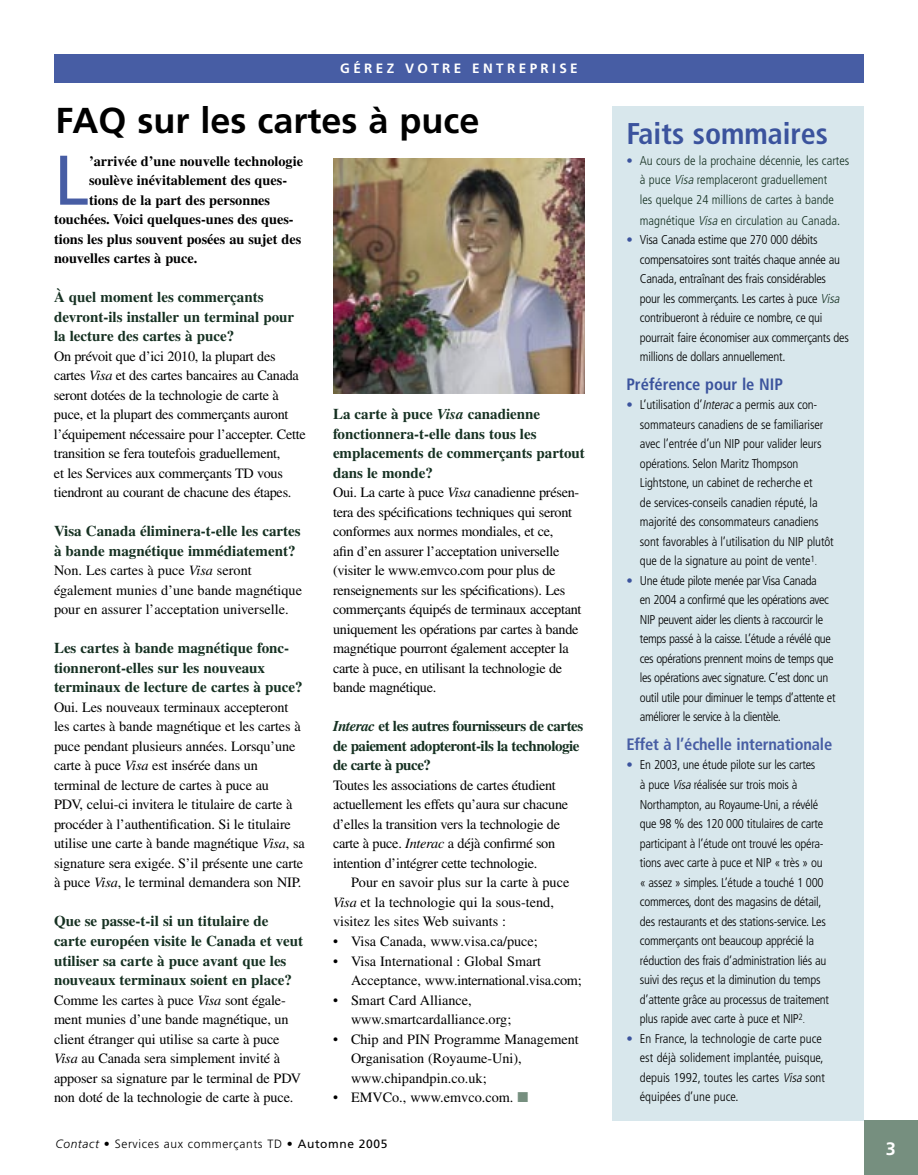
<style>
.page{position:relative;width:918px;height:1175px;background:#fff}
.page>*{position:absolute;margin:0;border:0;box-sizing:border-box;transform-origin:0 0}
.t1{font:70.05px "Frutiger";color:#475da4}
.t2{font:700 36px "Frutiger";color:#000}
.t3{font:700 condensed 30px "Frutiger";color:#3b539d}
.t4{font:700 18px "Frutiger";color:#fff}
.t5{font:700 condensed 16.5px "Frutiger";letter-spacing:-.01em;color:#475da4}
.t6{font:700 condensed 16.5px "Frutiger";color:#3b539d}
.t7{font:700 15px/19.5px "Times";color:#163122}
.t8{font:700 15px/19.5px "Times";letter-spacing:-.03em;color:#163122}
.t9{font:14.25px/19.5px "Times";letter-spacing:-.02em;color:#000}
.t10{font:14.25px/19.5px "Times";color:#000}
.t11{font:700 14.25px "Times";color:#000}
.t12{font:700 13.5px "Frutiger";letter-spacing:.25em;color:#fff}
.t13{font:300 condensed 12.75px/19.5px "Frutiger";letter-spacing:-.02em;color:#000}
.t14{font:300 condensed 12.75px/19.5px "Frutiger";color:#163122}
.t15{font:300 condensed 12.75px/19.5px "Frutiger";color:#000}
.t16{font:300 12px "Frutiger";letter-spacing:.05em;color:#000}
.s1{font-style:italic}
.s2{color:#768f7f}
.s3{font-weight:400}
.s4{color:#3b539d}
.s5{font-style:italic;color:#163122}
.s6{font-size:9px}
.s7{font-weight:400;color:#3b539d}
</style>
<div class="page">
<div style="left:864px;top:1120px;width:54px;height:54px;background:#768f7f"></div>
<div style="left:612px;top:107px;width:252px;height:1014px;background:#d8e7ec"></div>
<div style="left:54px;top:54px;width:810px;height:28px;background:#475da4"></div>
<img style="left:333px;top:158px;width:252px;height:235px">
<p class="t12" style="left:340px;top:60px;width:239px">GÉREZ VOTRE ENTREPRISE</p>
<h2 class="t2" style="left:56px;top:99px;width:425px">FAQ sur les cartes à puce</h2>
<h1 class="t1" style="left:54px;top:139px;width:37px">L</h1>
<p class="t11" style="left:89px;top:152px;width:215px">’arrivée d’une nouvelle technologie</p>
<p class="t11" style="left:89px;top:172px;width:200px">soulève inévitablement des ques-</p>
<p class="t11" style="left:89px;top:191px;width:183px">tions de la part des personnes</p>
<p class="t11" style="left:54px;top:211px;width:241px">touchées. Voici quelques-unes des ques-</p>
<p class="t11" style="left:54px;top:230px;width:249px">tions les plus souvent posées au sujet des</p>
<p class="t11" style="left:54px;top:250px;width:145px">nouvelles cartes à puce.</p>
<p class="t7" style="left:54px;top:287px;width:242px">À quel moment les commerçants devront-ils installer un terminal pour la lecture des cartes à puce?</p>
<p class="t9" style="left:54px;top:346px;width:253px">On prévoit que d’ici 2010, la plupart des cartes <span class="s1">Visa</span> et des cartes bancaires au Canada seront dotées de la technologie de carte à puce, et la plupart des commerçants auront l’équipement nécessaire pour l’accepter. Cette transition se fera toutefois graduellement,<br>et les Services aux commerçants TD vous tiendront au courant de chacune des étapes.</p>
<p class="t7" style="left:54px;top:521px;width:248px">Visa Canada éliminera-t-elle les cartes à bande magnétique immédiatement?</p>
<p class="t10" style="left:54px;top:561px;width:250px">Non. Les cartes à puce <span class="s1">Visa</span> seront également munies d’une bande magnétique pour en assurer l’acceptation universelle.</p>
<p class="t7" style="left:54px;top:638px;width:250px">Les cartes à bande magnétique fonc&shy;tionneront-elles sur les nouveaux terminaux de lecture de cartes à puce?</p>
<p class="t9" style="left:54px;top:697px;width:252px">Oui. Les nouveaux terminaux accepteront les cartes à bande magnétique et les cartes à puce pendant plusieurs années. Lorsqu’une carte à puce <span class="s1">Visa</span> est insérée dans un terminal de lecture de cartes à puce au<br>PDV, celui-ci invitera le titulaire de carte à procéder à l’authentification. Si le titulaire utilise une carte à bande magnétique <span class="s1">Visa</span>, sa signature sera exigée. S’il présente une carte à puce <span class="s1">Visa</span>, le terminal demandera son NIP.</p>
<p class="t7" style="left:54px;top:911px;width:251px">Que se passe-t-il si un titulaire de carte européen visite le Canada et veut utiliser sa carte à puce avant que les nouveaux terminaux soient en place?</p>
<p class="t9" style="left:54px;top:990px;width:249px">Comme les cartes à puce <span class="s1">Visa</span> sont égale&shy;ment munies d’une bande magnétique, un client étranger qui utilise sa carte à puce <span class="s1">Visa</span> au Canada sera simplement invité à apposer sa signature par le terminal de PDV non doté de la technologie de carte à puce.</p>
<p class="t7" style="left:333px;top:404px;width:253px">La carte à puce <span class="s1">Visa</span> canadienne fonctionnera-t-elle dans tous les emplacements de commerçants partout dans le monde?</p>
<p class="t9" style="left:333px;top:483px;width:250px">Oui. La carte à puce <span class="s1">Visa</span> canadienne présen&shy;tera des spécifications techniques qui seront conformes aux normes mondiales, et ce,<br>afin d’en assurer l’acceptation universelle (visiter le www.emvco.com pour plus de renseignements sur les spécifications). Les commerçants équipés de terminaux acceptant uniquement les opérations par cartes à bande magnétique pourront également accepter la carte à puce, en utilisant la technologie de bande magnétique.</p>
<p class="t8" style="left:333px;top:716px;width:252px"><span class="s1">Interac</span> et les autres fournisseurs de cartes de paiement adopteront-ils la technologie de carte à puce?</p>
<p class="t9" style="left:333px;top:775px;width:237px">Toutes les associations de cartes étudient actuellement les effets qu’aura sur chacune d’elles la transition vers la technologie de carte à puce. <span class="s1">Interac</span> a déjà confirmé son intention d’intégrer cette technologie.</p>
<p class="t10" style="left:333px;top:873px;width:238px;text-indent:18px">Pour en savoir plus sur la carte à puce<br><span class="s1">Visa</span> et la technologie qui la sous-tend, visitez les sites Web suivants :</p>
<p class="t10" style="left:333px;top:931px;width:206px">• Visa Canada, www.visa.ca/puce;</p>
<p class="t10" style="left:351px;top:951px;width:232px;text-indent:-18px">• Visa International : Global Smart<br>Acceptance, www.international.visa.com;</p>
<p class="t10" style="left:351px;top:990px;width:162px;text-indent:-18px">• Smart Card Alliance, www.smartcardalliance.org;</p>
<p class="t10" style="left:351px;top:1029px;width:229px;text-indent:-18px">• Chip and PIN Programme Management<br>Organisation (Royaume-Uni), www.chipandpin.co.uk;</p>
<p class="t10" style="left:333px;top:1087px;width:197px">• EMVCo., www.emvco.com. <span class="s2">■</span></p>
<p class="t16" style="left:56px;top:1137px;width:333px"><span class="s1">Contact</span> • Services aux commerçants TD • <span class="s3">Automne 2005</span></p>
<h3 class="t3" style="left:626px;top:115px;width:203px">Faits sommaires</h3>
<p class="t14" style="left:640px;top:151px;width:211px;text-indent:-13px"><span class="s4">•</span> Au cours de la prochaine décennie, les cartes à puce <span class="s1">Visa</span> remplaceront graduellement<br>les quelque 24 millions de cartes à bande</p>
<p class="t14" style="left:640px;top:211px;width:202px">magnétique <span class="s1">Visa</span> en circulation au Canada.</p>
<p class="t13" style="left:640px;top:230px;width:210px;text-indent:-14px"><span class="s4">•</span> Visa Canada estime que 270 000 débits compensatoires sont traités chaque année au Canada, entraînant des frais considérables pour les commerçants. Les cartes à puce <span class="s5">Visa </span>contribueront à réduire ce nombre, ce qui pourrait faire économiser aux commerçants des millions de dollars annuellement.</p>
<p class="t6" style="left:626px;top:374px;width:158px">Préférence pour le NIP</p>
<p class="t13" style="left:640px;top:395px;width:195px;text-indent:-13px"><span class="s4">•</span> L’utilisation d’<span class="s1">Interac</span>a permis aux con&shy;sommateurs canadiens de se familiariser avec l’entrée d’un NIP pour valider leurs opérations. Selon Maritz Thompson Lightstone, un cabinet de recherche et<br>de services-conseils canadien réputé, la majorité des consommateurs canadiens sont favorables à l’utilisation du NIP plutôt que de la signature au point de vente<sup>1</sup><span class="s6">.</span></p>
<p class="t13" style="left:640px;top:571px;width:197px;text-indent:-14px"><span class="s4">•</span> Une étude pilote menée par Visa Canada<br>en 2004 a confirmé que les opérations avec NIP peuvent aider les clients à raccourcir le temps passé à la caisse. L’étude a révélé que ces opérations prennent moins de temps que les opérations avec signature. C’est donc un outil utile pour diminuer le temps d’attente et améliorer le service à la clientèle.</p>
<p class="t5" style="left:626px;top:734px;width:207px">Effet à l’échelle internationale</p>
<p class="t13" style="left:640px;top:755px;width:191px;text-indent:-13px"><span class="s7">•</span> En 2003, une étude pilote sur les cartes<br>à puce <span class="s1">Visa</span> réalisée sur trois mois à Northampton, au Royaume-Uni, a révélé que 98 % des 120 000 titulaires de carte participant à l’étude ont trouvé les opéra&shy;tions avec carte à puce et NIP « très » ou « assez » simples. L’étude a touché 1 000 commerces, dont des magasins de détail, des restaurants et des stations-service. Les commerçants ont beaucoup apprécié la réduction des frais d’administration liés au suivi des reçus et la diminution du temps d’attente grâce au processus de traitement plus rapide avec carte à puce et NIP<sup>2</sup><span class="s6">.</span></p>
<p class="t15" style="left:640px;top:1028px;width:187px;text-indent:-13px"><span class="s7">•</span> En France, la technologie de carte puce est déjà solidement implantée, puisque, depuis 1992, toutes les cartes <span class="s1">Visa</span> sont équipées d’une puce.</p>
<p class="t4" style="left:886px;top:1137px;width:12px">3</p>
</div>
